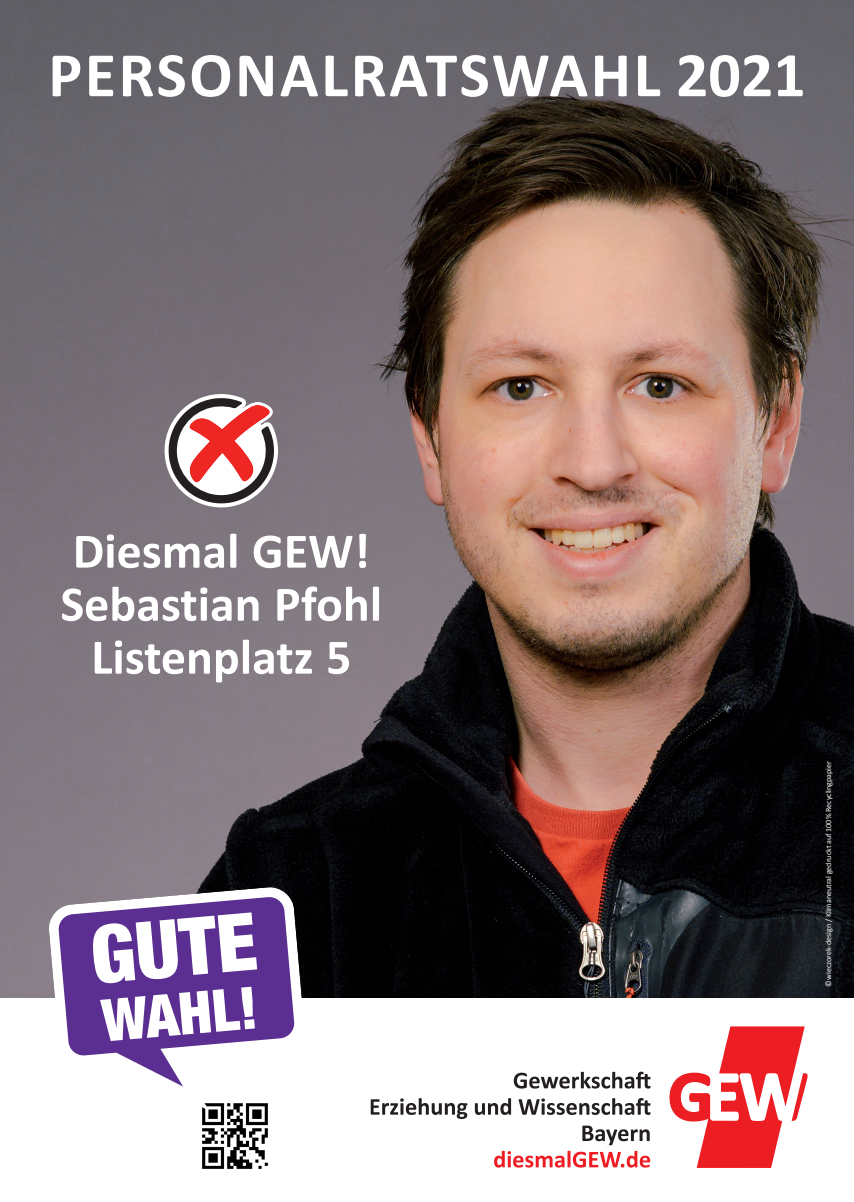
<style>
.page{position:relative;width:854px;height:1202px;background:#fff}
.page>*{position:absolute;margin:0;border:0;box-sizing:border-box;transform-origin:0 0}
.t1{font:900 condensed 80.1px "Helvetica Neue LT Std";color:#fff}
.t2{font:700 64px "Calibri";letter-spacing:.04em;color:#fff}
.t3{font:900 condensed 58.6px "Helvetica Neue LT Std";color:#fff}
.t4{font:700 50px/53px "Calibri";color:#fff;text-align:center}
.t5{font:8px "Calibri";color:#fff}
</style>
<div class="page">
<svg style="left:669px;top:1026px;width:138px;height:142px"></svg>
<svg style="left:513px;top:1072px;width:137px;height:16px"></svg>
<svg style="left:370px;top:1098px;width:97px;height:21px"></svg>
<svg style="left:474px;top:1098px;width:37px;height:17px"></svg>
<svg style="left:518px;top:1098px;width:132px;height:17px"></svg>
<svg style="left:582px;top:1126px;width:67px;height:19px"></svg>
<svg style="left:494px;top:1151px;width:156px;height:17px"></svg>
<img style="left:0;top:0;width:853px;height:998px">
<img style="left:202px;top:1123px;width:66px;height:46px">
<svg style="left:50px;top:889px;width:252px;height:234px"></svg>
<svg style="left:164px;top:394px;width:114px;height:113px"></svg>
<h2 class="t2" style="left:48px;top:34px;width:758px">PERSONALRATSWAHL 2021</h2>
<h3 class="t4" style="left:60px;top:524px;width:323px">Diesmal GEW!<br>Sebastian Pfohl<br>Listenplatz 5</h3>
<h1 class="t1" style="left:87px;top:906px;width:168px;rotate:-5deg">GUTE</h1>
<h3 class="t3" style="left:99px;top:985px;width:157px;rotate:-5deg">WAHL!</h3>
<p class="t5" style="left:823px;top:986px;width:227px;rotate:-90deg">©wieczorek-design / Klimaneutral gedruckt auf 100% Recyclingpapier</p>
</div>
